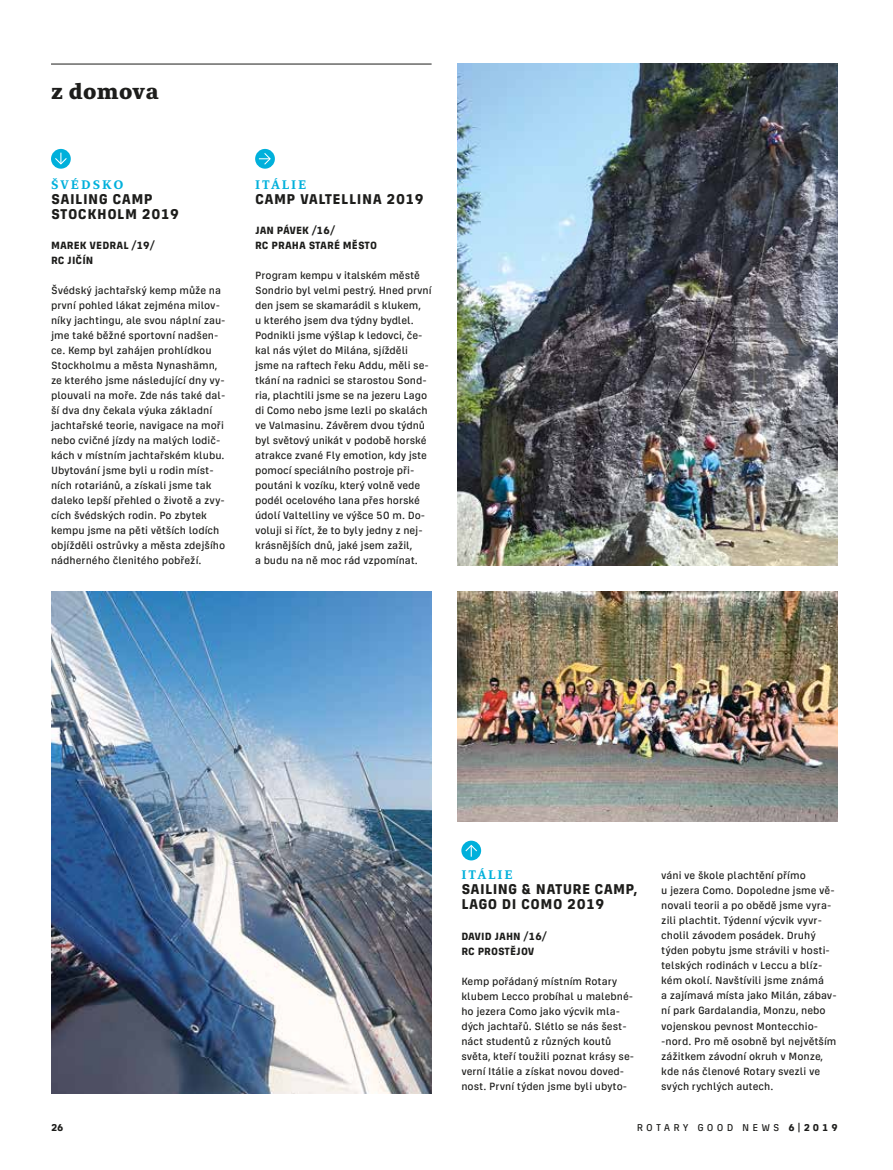
<style>
.page{position:relative;width:893px;height:1170px;background:#fff}
.page>*{position:absolute;margin:0;border:0;box-sizing:border-box;transform-origin:0 0}
.t1{font:900 22.5px "Clara Serif";letter-spacing:.01em;color:#1d1d1b}
.t2{font:700 15px/15px "Corridor";letter-spacing:.03em;color:#1d1d1b}
.t3{font:700 12.6px "Clara Serif";letter-spacing:.15em;color:#00b0db}
.t4{font:500 11.1px/15px "Corridor";color:#1d1d1b}
.t5{font:700 11.1px/15px "Corridor";letter-spacing:.005em;color:#1d1d1b}
.t6{font:500 10.5px "Corridor";letter-spacing:.295em;color:#1d1d1b}
.t7{font:700 10.5px "Corridor";color:#1d1d1b}
.s1{font-weight:700}
</style>
<div class="page">
<hr style="left:51px;top:64px;width:381px;height:1px;background:#1d1d1b">
<img style="left:51px;top:591px;width:381px;height:502px">
<img style="left:457px;top:591px;width:381px;height:230px">
<img style="left:457px;top:64px;width:381px;height:502px">
<svg style="left:461px;top:840px;width:20px;height:20px"></svg>
<svg style="left:464px;top:844px;width:14px;height:12px"></svg>
<svg style="left:51px;top:149px;width:20px;height:20px"></svg>
<svg style="left:54px;top:153px;width:14px;height:12px"></svg>
<svg style="left:255px;top:149px;width:20px;height:20px"></svg>
<svg style="left:259px;top:152px;width:13px;height:14px"></svg>
<h1 class="t1" style="left:51px;top:78px;width:109px">z domova</h1>
<p class="t3" style="left:51px;top:177px;width:74px">ŠVÉDSKO</p>
<h2 class="t2" style="left:51px;top:191px;width:130px">SAILING CAMP<br>STOCKHOLM 2019</h2>
<p class="t5" style="left:51px;top:237px;width:105px">MAREK VEDRAL /19/<br>RC JIČÍN</p>
<p class="t4" style="left:51px;top:282px;width:176px">Švédský jachtařský kemp může na první pohled lákat zejména milov&shy;níky jachtingu, ale svou náplní zau&shy;jme také běžné sportovní nadšen&shy;ce. Kemp byl zahájen prohlídkou Stockholmu a města Nynashämn, ze kterého jsme následující dny vy&shy;plouvali na moře. Zde nás také dal&shy;ší dva dny čekala výuka základní jachtařské teorie, navigace na moři nebo cvičné jízdy na malých lodič&shy;kách v místním jachtařském klubu.<br>Ubytování jsme byli u rodin míst&shy;ních rotariánů, a získali jsme tak daleko lepší přehled o životě a zvy&shy;cích švédských rodin. Po zbytek kempu jsme na pěti větších lodích objížděli ostrůvky a města zdejšího nádherného členitého pobřeží.</p>
<p class="t3" style="left:255px;top:177px;width:53px">ITÁLIE</p>
<h2 class="t2" style="left:255px;top:191px;width:170px">CAMP VALTELLINA 2019</h2>
<p class="t5" style="left:255px;top:222px;width:123px">JAN PÁVEK /16/<br>RC PRAHA STARÉ MĚSTO</p>
<p class="t4" style="left:255px;top:267px;width:178px">Program kempu v italském městě Sondrio byl velmi pestrý. Hned první den jsem se skamarádil s klukem,<br>u kterého jsem dva týdny bydlel.<br>Podnikli jsme výšlap k ledovci, če&shy;kal nás výlet do Milána, sjížděli jsme na raftech řeku Addu, měli se&shy;tkání na radnici se starostou Sond&shy;ria, plachtili jsme se na jezeru Lago di Como nebo jsme lezli po skalách ve Valmasinu. Závěrem dvou týdnů byl světový unikát v podobě horské atrakce zvané Fly emotion, kdy jste pomocí speciálního postroje při&shy;poutáni k vozíku, který volně vede podél ocelového lana přes horské údolí Valtelliny ve výšce 50 m. Do&shy;voluji si říct, že to byly jedny z nej&shy;krásnějších dnů, jaké jsem zažil,<br>a budu na ně moc rád vzpomínat.</p>
<p class="t3" style="left:461px;top:868px;width:53px">ITÁLIE</p>
<h2 class="t2" style="left:461px;top:881px;width:178px">SAILING &amp; NATURE CAMP,<br>LAGO DI COMO 2019</h2>
<p class="t5" style="left:461px;top:928px;width:87px">DAVID JAHN /16/<br>RC PROSTĚJOV</p>
<p class="t4" style="left:461px;top:973px;width:174px">Kemp pořádaný místním Rotary klubem Lecco probíhal u malebné&shy;ho jezera Como jako výcvik mla&shy;dých jachtařů. Slétlo se nás šest&shy;náct studentů z různých koutů světa, kteří toužili poznat krásy se&shy;verní Itálie a získat novou doved&shy;nost. První týden jsme byli ubyto-</p>
<p class="t4" style="left:661px;top:868px;width:177px">váni ve škole plachtění přímo<br>u jezera Como. Dopoledne jsme vě&shy;novali teorii a po obědě jsme vyra&shy;zili plachtit. Týdenní výcvik vyvr&shy;cholil závodem posádek. Druhý týden pobytu jsme strávili v hosti&shy;telských rodinách v Leccu a blíz&shy;kém okolí. Navštívili jsme známá<br>a zajímavá místa jako Milán, zábav&shy;ní park Gardalandia, Monzu, nebo vojenskou pevnost Montecchio--nord. Pro mě osobně byl největším zážitkem závodní okruh v Monze, kde nás členové Rotary svezli ve svých rychlých autech.</p>
<p class="t7" style="left:51px;top:1121px;width:14px">26</p>
<p class="t6" style="left:637px;top:1121px;width:202px">ROTARY GOOD NEWS <span class="s1">6|2019</span></p>
</div>
